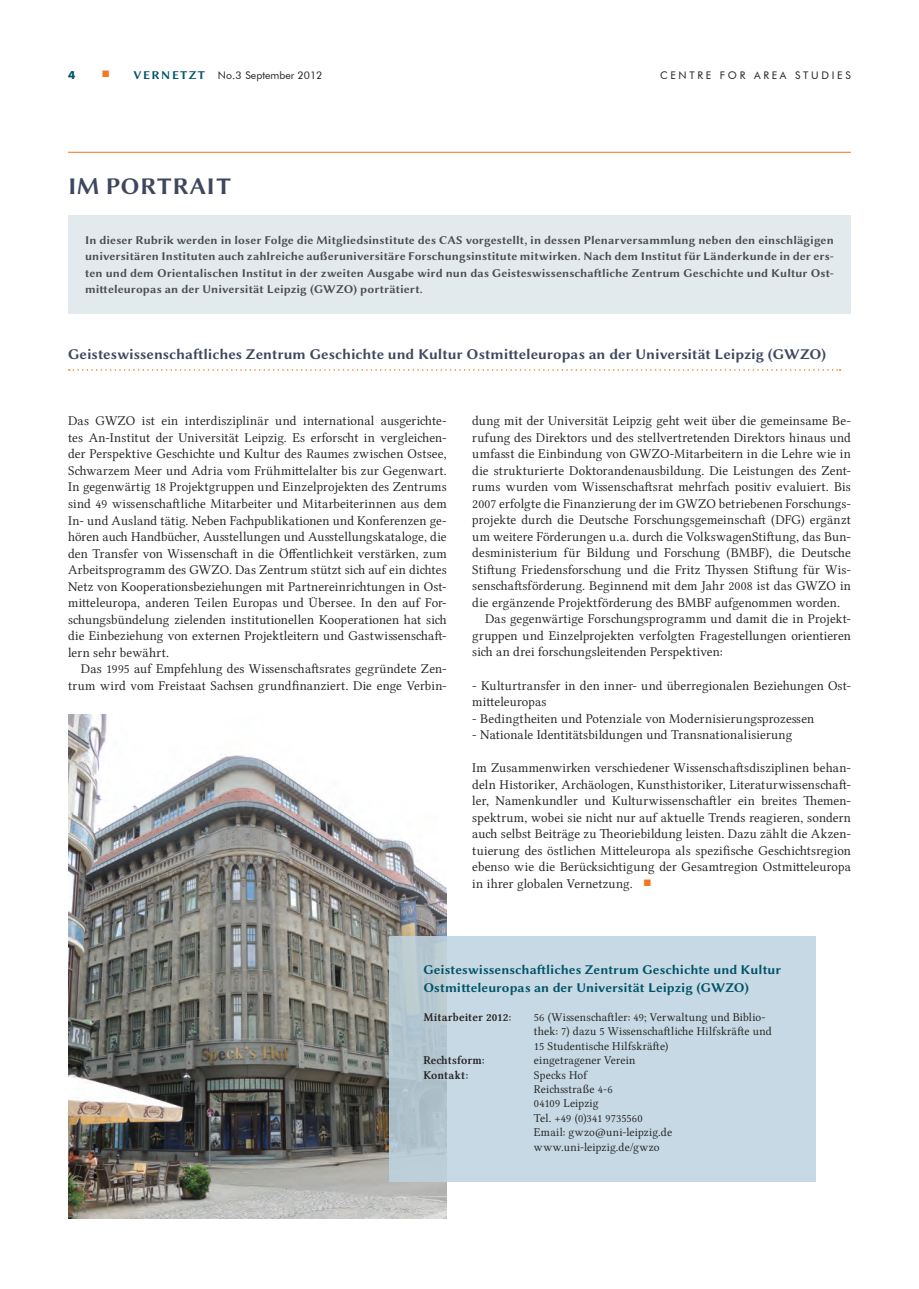
<style>
.page{position:relative;width:919px;height:1289px;background:#fff}
.page>*{position:absolute;margin:0;border:0;box-sizing:border-box;transform-origin:0 0}
.t1{font:24px "Lin Biolinum OB";letter-spacing:.06em;color:#3e475e}
.t2{font:15px "Lin Biolinum OB";color:#3e475e}
.t3{font:13.5px/16.5px "Lin Libertine O";letter-spacing:.01em;color:#231f20;text-align:justify}
.t4{font:13.5px/18px "Lin Biolinum OB";letter-spacing:.005em;color:#005368}
.t5{font:12px/16.5px "Lin Biolinum OB";letter-spacing:.005em;color:#4b4c4d;text-align:justify}
.t6{font:12px/14.4px "Lin Libertine O";letter-spacing:.015em;color:#231f20}
.t7{font:12px "Lin Libertine OB";letter-spacing:.015em;color:#231f20}
.t8{font:12px "Lin Biolinum OB";color:#005368}
.t9{font:10.5px "Futura BT";color:#231f20}
.t10{font:10.5px "Futura BT";letter-spacing:.26em;color:#231f20}
.t11{font:700 10.5px "Futura";color:#005368}
.s1{font-family:"Lin Biolinum O";font-size:15px;color:#f47725}
.s2{font-family:"Lin Biolinum OB";font-size:12px;color:#005368}
.s3{font-size:15px;color:#f47725}
</style>
<div class="page">
<hr style="left:68px;top:152px;width:782px;height:1px;background:#f47725">
<img style="left:68px;top:714px;width:378px;height:504px">
<div style="left:68px;top:215px;width:782px;height:99px;background:#e3eaee"></div>
<svg style="left:389px;top:935px;width:426px;height:246px;background:#c3d6e1"></svg>
<svg style="left:69px;top:369px;width:771px;height:2px"></svg>
<p class="t11" style="left:68px;top:68px;width:9px">4</p>
<p class="t8" style="left:101px;top:66px;width:50px"><span class="s1">■</span> VERNE</p>
<p class="t9" style="left:180px;top:69px;width:144px"><span class="s2">TZT</span> No.3 September 2012</p>
<p class="t10" style="left:660px;top:69px;width:192px">CENTRE FOR AREA STUDIES</p>
<h1 class="t1" style="left:68px;top:170px;width:158px">Im Portrait</h1>
<p class="t5" style="left:85px;top:231px;width:750px">I n dieser Rubrik werden in loser Folge die Mitgliedsinstitute des CAS vorgestellt, in dessen Plenarversammlung neben den einschlägigen universitären I nstituten auch zahlreiche außeruniversitäre Forschungsinstitute mitwirken. N ach dem I nstitut für Länderkunde in der ers&shy;ten und dem Orientalischen I nstitut in der zweiten Ausgabe wird nun das Geisteswissenschaftliche Zentrum Geschichte und Kultur Ost&shy;mitteleuropas an der Universität Leipzig (GWZO) porträtiert.</p>
<p class="t2" style="left:68px;top:344px;width:759px">Geisteswissenschaftliches Zentrum Geschichte und Kultur Ostmitteleuropas an der Universität Leipzig (GWZO)</p>
<p class="t3" style="left:68px;top:413px;width:380px">Das GWZO ist ein interdisziplinär und international ausgerichte&shy;tes An-Institut der Universität Leipzig. Es erforscht in vergleichen&shy;der Perspektive Geschichte und Kultur des Raumes zwischen Ostsee, Schwarzem Meer und Adria vom Frühmittelalter bis zur Gegenwart.<br>In gegenwärtig 18 Projektgruppen und Einzelprojekten des Zentrums sind 49 wissenschaftliche Mitarbeiter und Mitarbeiterinnen aus dem In- und Ausland tätig. Neben Fachpublikationen und Konferenzen ge&shy;hören auch Handbücher, Ausstellungen und Ausstellungskataloge, die den Transfer von Wissenschaft in die Öffentlichkeit verstärken, zum Arbeitsprogramm des GWZO. Das Zentrum stützt sich auf ein dichtes Netz von Kooperationsbeziehungen mit Partnereinrichtungen in Ost&shy;mitteleuropa, anderen Teilen Europas und Übersee. In den auf For&shy;schungsbündelung zielenden institutionellen Kooperationen hat sich die Einbeziehung von externen Projektleitern und Gastwissenschaft&shy;lern sehr bewährt.</p>
<p class="t3" style="left:68px;top:661px;width:380px;text-align:right">Das 1995 auf Empfehlung des Wissenschaftsrates gegründete Zen&shy;trum wird vom Freistaat Sachsen grundfinanziert. Die enge Verbin-</p>
<p class="t3" style="left:472px;top:413px;width:380px">dung mit der Universität Leipzig geht weit über die gemeinsame Be-</p>
<p class="t3" style="left:472px;top:430px;width:380px">rufung des Direktors und des stellvertretenden Direktors hinaus und</p>
<p class="t3" style="left:472px;top:446px;width:380px">umfasst die Einbindung von GWZO-Mitarbeitern in die Lehre wie in</p>
<p class="t3" style="left:472px;top:463px;width:380px">die strukturierte Doktorandenausbildung. Die Leistungen des Zent-</p>
<p class="t3" style="left:472px;top:479px;width:380px">rums wurden vom Wissenschaftsrat mehrfach positiv evaluiert. Bis</p>
<p class="t3" style="left:472px;top:496px;width:380px">2007 erfolgte die Finanzierung der im GWZO betriebenen Forschungs-</p>
<p class="t3" style="left:472px;top:512px;width:380px">projekte durch die Deutsche Forschungsgemeinschaft (DFG) ergänzt</p>
<p class="t3" style="left:472px;top:529px;width:380px">um weitere Förderungen u.a. durch die VolkswagenStiftung, das Bun-</p>
<p class="t3" style="left:472px;top:545px;width:380px">desministerium für Bildung und Forschung (BMBF), die Deutsche</p>
<p class="t3" style="left:472px;top:561px;width:380px">Stiftung Friedensforschung und die Fritz Thyssen Stiftung für Wis-</p>
<p class="t3" style="left:472px;top:578px;width:380px">senschaftsförderung. Beginnend mit dem Jahr 2008 ist das GWZO in</p>
<p class="t3" style="left:472px;top:594px;width:369px">die ergänzende Projektförderung des BMBF aufgenommen worden.</p>
<p class="t3" style="left:485px;top:611px;width:367px">Das gegenwärtige Forschungsprogramm und damit die in Projekt-</p>
<p class="t3" style="left:472px;top:627px;width:380px">gruppen und Einzelprojekten verfolgten Fragestellungen orientieren</p>
<p class="t3" style="left:472px;top:644px;width:252px">sich an drei forschungsleitenden Perspektiven:</p>
<p class="t3" style="left:472px;top:677px;width:380px">- Kulturtransfer in den inner- und überregionalen Beziehungen Ost&shy;mitteleuropas</p>
<p class="t3" style="left:472px;top:710px;width:343px">- Bedingtheiten und Potenziale von Modernisierungsprozessen</p>
<p class="t3" style="left:472px;top:726px;width:321px">- Nationale Identitätsbildungen und Transnationalisierung</p>
<p class="t3" style="left:472px;top:759px;width:380px">Im Zusammenwirken verschiedener Wissenschaftsdisziplinen behan&shy;deln Historiker, Archäologen, Kunsthistoriker, Literaturwissenschaft&shy;ler, Namenkundler und Kulturwissenschaftler ein breites Themen&shy;spektrum, wobei sie nicht nur auf aktuelle Trends reagieren, sondern auch selbst Beiträge zu Theoriebildung leisten. Dazu zählt die Akzen&shy;tuierung des östlichen Mitteleuropa als spezifische Geschichtsregion ebenso wie die Berücksichtigung der Gesamtregion Ostmitteleuropa in ihrer globalen Vernetzung. <span class="s3">■</span></p>
<p class="t4" style="left:423px;top:959px;width:359px">Geisteswissenschaftliches Zentrum Geschichte und Kultur<br>Ostmitteleuropas an der Universität Leipzig (GWZO)</p>
<p class="t7" style="left:423px;top:1010px;width:89px">Mitarbeiter 2012:</p>
<p class="t6" style="left:534px;top:1010px;width:239px">56 (Wissenschaftler: 49; Verwaltung und Biblio&shy;thek: 7) dazu 5 Wissenschaftliche Hilfskräfte und<br>15 Studentische Hilfskräfte)</p>
<p class="t7" style="left:423px;top:1053px;width:63px">Rechtsform:</p>
<p class="t6" style="left:534px;top:1053px;width:103px">eingetragener Verein</p>
<p class="t7" style="left:423px;top:1067px;width:46px">Kontakt:</p>
<p class="t6" style="left:534px;top:1067px;width:140px">Specks Hof<br>Reichsstraße 4-6<br>04109 Leipzig<br>Tel. +49 (0)341 9735560<br>Email: gwzo@uni-leipzig.de www.uni-leipzig.de/gwzo</p>
</div>
